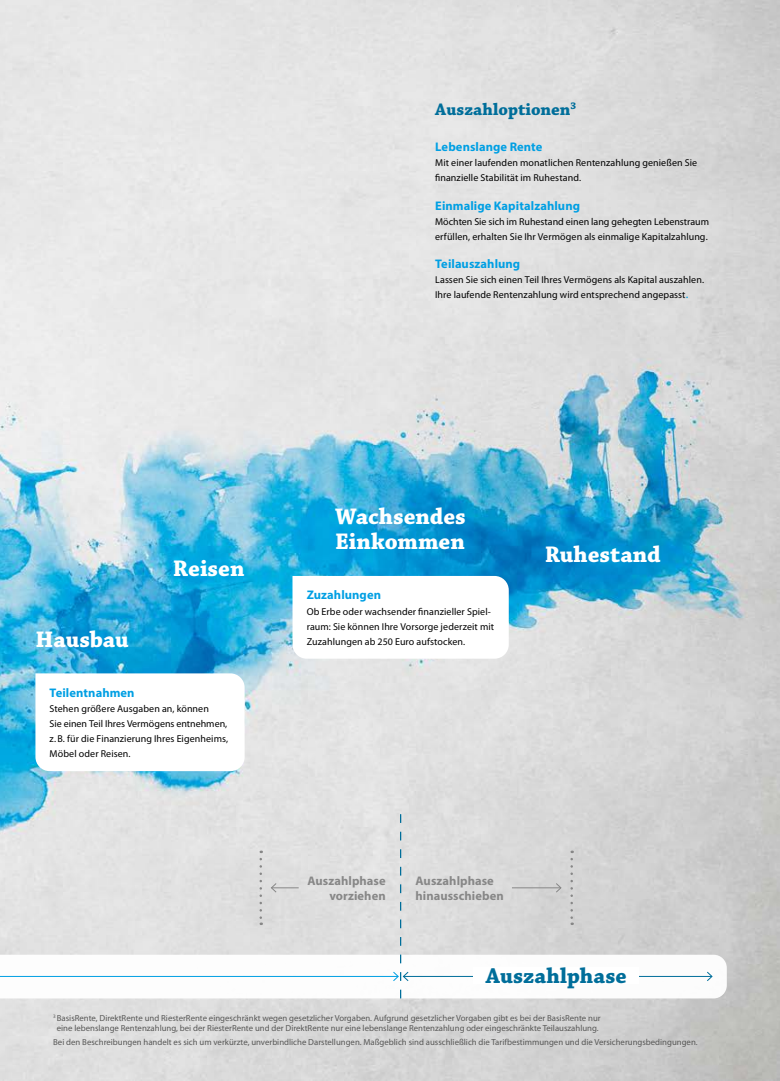
<style>
.page{position:relative;width:780px;height:1081px;background:#fff}
.page>*{position:absolute;margin:0;border:0;box-sizing:border-box;transform-origin:0 0}
.t1{font:700 23.75px/25px "Chaparral Pro";color:#fff}
.t2{font:700 22.5px "Chaparral Pro";letter-spacing:.005em;color:#006e9a}
.t3{font:700 17.5px "Chaparral Pro";color:#006e9a}
.t4{font:700 12.5px "Myriad Pro";letter-spacing:.005em;color:#009fe3}
.t5{font:700 12.5px/15px "Myriad Pro";letter-spacing:.005em;color:#878787}
.t6{font:10px/15px "Myriad Pro";letter-spacing:.005em;color:#000}
.t7{font:8.75px/10px "Myriad Pro";color:#575756;text-align:center}
.s1{font-size:12.5px;color:#009fe3}
</style>
<div class="page">
<img style="left:0;top:0;width:780px;height:1081px">
<svg style="left:35px;top:673px;width:209px;height:98px"></svg>
<svg style="left:292px;top:576px;width:216px;height:83px"></svg>
<svg style="left:0;top:814px;width:726px;height:184px"></svg>
<h3 class="t3" style="left:435px;top:99px;width:143px">Auszahloptionen<sup>3</sup></h3>
<p class="t4" style="left:435px;top:139px;width:109px">Lebenslange Rente</p>
<p class="t6" style="left:435px;top:155px;width:263px">Mit einer laufenden monatlichen Rentenzahlung genießen Sie finanzielle Stabilität im Ruhestand.</p>
<p class="t4" style="left:435px;top:197px;width:146px">Einmalige Kapitalzahlung</p>
<p class="t6" style="left:435px;top:213px;width:275px">Möchten Sie sich im Ruhestand einen lang gehegten Lebenstraum erfüllen, erhalten Sie Ihr Vermögen als einmalige Kapitalzahlung.</p>
<p class="t4" style="left:435px;top:255px;width:87px">Teilauszahlung</p>
<p class="t6" style="left:435px;top:272px;width:270px">Lassen Sie sich einen Teil Ihres Vermögens als Kapital auszahlen.<br>Ihre laufende Rentenzahlung wird entsprechend angepasst<span class="s1">.</span></p>
<h1 class="t1" style="left:35px;top:627px;width:95px">Hausbau</h1>
<h1 class="t1" style="left:173px;top:556px;width:73px">Reisen</h1>
<p class="t4" style="left:50px;top:684px;width:86px">Teilentnahmen</p>
<p class="t6" style="left:50px;top:701px;width:180px">Stehen größere Ausgaben an, können<br>Sie einen Teil Ihres Vermögens entnehmen, z.B. für die Finanzierung Ihres Eigenheims, Möbel oder Reisen.</p>
<h1 class="t1" style="left:335px;top:505px;width:132px">Wachsendes<br>Einkommen</h1>
<p class="t4" style="left:306px;top:587px;width:76px">Zuzahlungen</p>
<p class="t6" style="left:306px;top:603px;width:189px">Ob Erbe oder wachsender finanzieller Spiel&shy;raum: Sie können Ihre Vorsorge jederzeit mit<br>Zuzahlungen ab 250 Euro aufstocken.</p>
<h1 class="t1" style="left:544px;top:542px;width:118px">Ruhestand</h1>
<p class="t5" style="left:307px;top:873px;width:80px;text-align:right">Auszahlphase vorziehen</p>
<p class="t5" style="left:415px;top:873px;width:90px">Auszahlphase hinausschieben</p>
<h2 class="t2" style="left:486px;top:962px;width:142px">Auszahlphase</h2>
<p class="t7" style="left:53px;top:1013px;width:549px"><sup>3</sup> BasisRente, DirektRente und RiesterRente eingeschränkt wegen gesetzlicher Vorgaben. Aufgrund gesetzlicher Vorgaben gibt es bei der BasisRente nur eine lebenslange Rentenzahlung, bei der RiesterRente und der DirektRente nur eine lebenslange Rentenzahlung oder eingeschränkte Teilauszahlung.</p>
<p class="t7" style="left:53px;top:1037px;width:646px">Bei den Beschreibungen handelt es sich um verkürzte, unverbindliche Darstellungen. Maßgeblich sind ausschließlich die Tarifbestimmungen und die Versicherungsbedingungen.</p>
</div>
